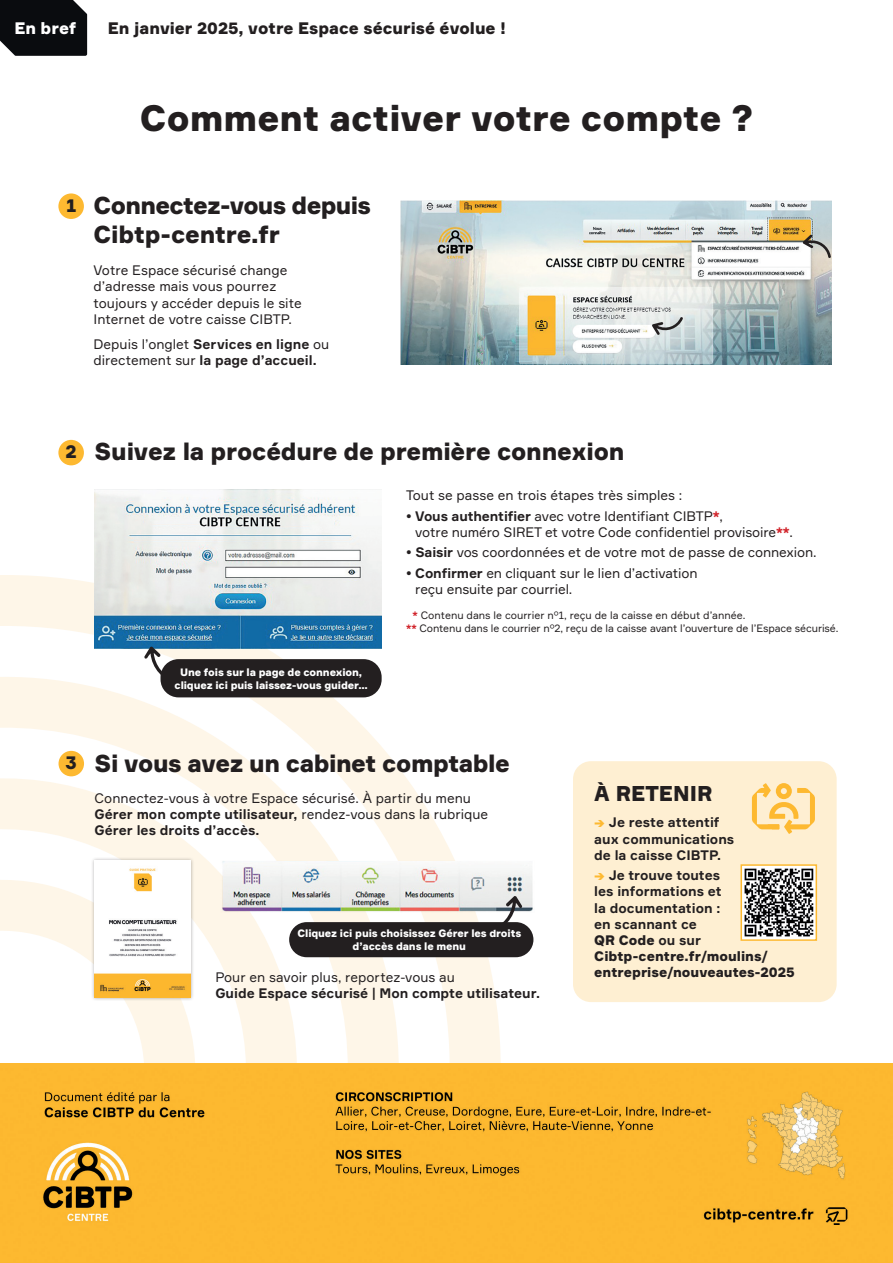
<style>
.page{position:relative;width:893px;height:1263px;background:#fff}
.page>*{position:absolute;margin:0;border:0;box-sizing:border-box;transform-origin:0 0}
.t1{font:900 36px "Formular";color:#231f20}
.t2{font:900 24px/28.8px "Formular";letter-spacing:-.015em;color:#231f20}
.t3{font:900 21px "Formular";color:#231f20}
.t4{font:900 18px "Formular";color:#231f20}
.t5{font:900 16.35px "Formular";color:#231f20}
.t6{font:900 16.35px "Formular";color:#fff}
.t7{font:13.5px/16.2px "Formular";color:#231f20}
.t8{font:700 13.5px/16.2px "Formular";color:#231f20}
.t9{font:10.5px/12.6px "Formular";letter-spacing:-.01em;color:#231f20}
.t10{font:900 10.5px/12.6px "Formular";letter-spacing:-.015em;color:#fff;text-align:center}
.s1{font-weight:400}
.s2{font-weight:700}
.s3{font-weight:900;color:#d1232a}
.s4{font-weight:900;color:#fdb931}
.s5{font-weight:900}
</style>
<div class="page">
<svg style="left:0;top:545px;width:532px;height:518px"></svg>
<div style="left:0;top:0;width:87px;height:56px;background:#0a0c0f"></div>
<div style="left:58px;top:193px;width:26px;height:26px;background:#fdb931;border-radius:50%"></div>
<div style="left:58px;top:440px;width:26px;height:25px;background:#fdb931;border-radius:50%"></div>
<div style="left:59px;top:751px;width:25px;height:25px;background:#fdb931;border-radius:50%"></div>
<div style="left:0;top:1063px;width:893px;height:200px;background:#fdb931"></div>
<img style="left:43px;top:1091px;width:805px;height:134px">
<img style="left:401px;top:201px;width:431px;height:163px">
<img style="left:95px;top:489px;width:286px;height:159px">
<div style="left:573px;top:761px;width:264px;height:241px;background:#feefd2;border-radius:18px"></div>
<img style="left:743px;top:867px;width:71px;height:71px">
<div style="left:740px;top:864px;width:77px;height:77px;border:2px solid #fdb931"></div>
<img style="left:215px;top:847px;width:318px;height:81px">
<div style="left:289px;top:922px;width:244px;height:35px;background:#231f20;border-radius:18px"></div>
<svg style="left:489px;top:896px;width:33px;height:28px"></svg>
<div style="left:161px;top:659px;width:221px;height:38px;background:#231f20;border-radius:18px"></div>
<svg style="left:144px;top:646px;width:34px;height:36px"></svg>
<svg style="left:652px;top:317px;width:31px;height:18px"></svg>
<svg style="left:802px;top:235px;width:29px;height:23px"></svg>
<svg style="left:752px;top:783px;width:63px;height:51px"></svg>
<div style="left:91px;top:858px;width:103px;height:143px;background:#231f20;opacity:.35"></div>
<img style="left:95px;top:861px;width:96px;height:136px">
<p class="t6" style="left:14px;top:18px;width:63px">En bref</p>
<p class="t5" style="left:108px;top:18px;width:400px">En janvier 2025, votre Espace sécurisé évolue !</p>
<h1 class="t1" style="left:140px;top:95px;width:615px">Comment activer votre compte ?</h1>
<h3 class="t4" style="left:66px;top:194px;width:11px">1</h3>
<h2 class="t2" style="left:94px;top:191px;width:279px">Connectez-vous depuis<br>Cibtp-centre.fr</h2>
<p class="t7" style="left:94px;top:262px;width:210px">Votre Espace sécurisé change d’adresse mais vous pourrez toujours y accéder depuis le site<br>Internet de votre caisse CIBTP.</p>
<p class="t8" style="left:94px;top:335px;width:237px"><span class="s1">Depuis l’onglet</span> Services en ligne <span class="s1">ou directement sur</span> la page d’accueil.</p>
<h3 class="t4" style="left:66px;top:440px;width:13px">2</h3>
<h2 class="t2" style="left:95px;top:437px;width:531px">Suivez la procédure de première connexion</h2>
<p class="t10" style="left:174px;top:666px;width:195px">Une fois sur la page de connexion, cliquez ici puis laissez-vous guider…</p>
<p class="t7" style="left:406px;top:487px;width:278px">Tout se passe en trois étapes très simples :</p>
<p class="t7" style="left:415px;top:507px;width:379px;text-indent:-9px"><span class="s2">• Vous authentifier</span> avec votre Identifiant CIBTP<span class="s3">*</span>,<br>votre numéro SIRET et votre Code confidentiel provisoire<span class="s3">**</span>.</p>
<p class="t7" style="left:406px;top:544px;width:412px"><span class="s2">• Saisir</span> vos coordonnées et de votre mot de passe de connexion.</p>
<p class="t7" style="left:415px;top:564px;width:284px;text-indent:-9px"><span class="s2">• Confirmer</span> en cliquant sur le lien d’activation reçu ensuite par courriel.</p>
<p class="t9" style="left:406px;top:609px;width:434px;text-indent:6px"><span class="s3">*</span> Contenu dans le courrier n°1, reçu de la caisse en début d’année.<br><span class="s3">**</span> Contenu dans le courrier n°2, reçu de la caisse avant l’ouverture de l’Espace sécurisé.</p>
<h3 class="t4" style="left:66px;top:751px;width:13px">3</h3>
<h2 class="t2" style="left:95px;top:749px;width:417px">Si vous avez un cabinet comptable</h2>
<p class="t7" style="left:95px;top:790px;width:395px">Connectez-vous à votre Espace sécurisé. À partir du menu<br><span class="s2">Gérer mon compte utilisateur,</span> rendez-vous dans la rubrique<br><span class="s2">Gérer les droits d’accès.</span></p>
<p class="t10" style="left:297px;top:927px;width:225px">Cliquez ici puis choisissez Gérer les droits d’accès dans le menu</p>
<p class="t7" style="left:215px;top:969px;width:241px">Pour en savoir plus, reportez-vous au</p>
<p class="t8" style="left:215px;top:985px;width:326px">Guide Espace sécurisé | Mon compte utilisateur.</p>
<h3 class="t3" style="left:594px;top:780px;width:120px">À RETENIR</h3>
<p class="t8" style="left:594px;top:814px;width:142px"><span class="s4">→</span> Je reste attentif aux communications de la caisse CIBTP.</p>
<p class="t8" style="left:594px;top:867px;width:202px"><span class="s4">→</span> Je trouve toutes<br>les informations et<br>la documentation :<br>en scannant ce<br><span class="s5">QR Code</span> ou sur<br><span class="s5">Cibtp-centre.fr/moulins/ entreprise/nouveautes-2025</span></p>
</div>
